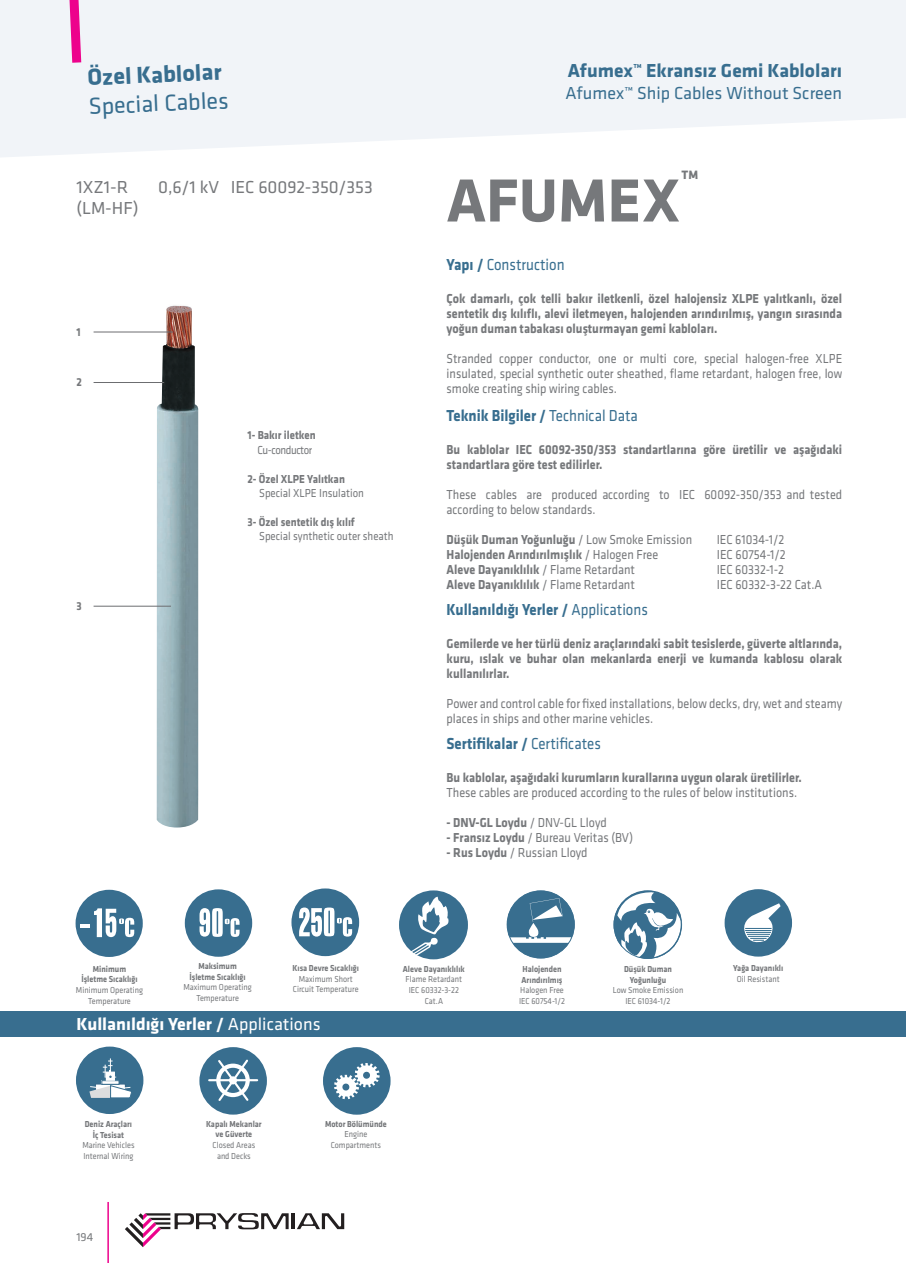
<style>
.page{position:relative;width:906px;height:1263px;background:#fff}
.page>*{position:absolute;margin:0;border:0;box-sizing:border-box;transform-origin:0 0}
.t1{font:700 63px "Klavika";color:#76787b}
.t2{font:24px "Klavika";color:#386e8f}
.t3{font:700 24px "Klavika";color:#386e8f}
.t4{font:700 19.5px "Klavika";color:#386e8f}
.t5{font:18px "Klavika";color:#76787b}
.t6{font:700 18px "Klavika";color:#fff}
.t7{font:18px "Klavika";color:#386e8f}
.t8{font:700 16.5px "Klavika";color:#386e8f;scale:.9 1}
.t9{font:16.5px "Klavika";color:#386e8f;scale:.9 1}
.t10{font:700 13.5px/15px "Klavika";color:#76787b;text-align:justify;scale:.9 1}
.t11{font:13.5px/15px "Klavika";color:#76787b;scale:.9 1}
.t12{font:700 12px "Klavika";color:#76787b;scale:.9 1}
.t13{font:12px "Klavika";color:#76787b;scale:.9 1}
.t14{font:12px "Klavika";letter-spacing:-.04em;color:#76787b;scale:.9 1}
.t15{font:12px "Klavika";color:#76787b}
.t16{font:9px/10.8px "Klavika";color:#76787b;text-align:center;scale:.9 1}
.t17{font:700 9px/10.8px "Klavika";color:#76787b;text-align:center;scale:.9 1}
.s1{font-weight:700}
.s2{font-weight:400}
</style>
<div class="page">
<hr style="left:107px;top:1202px;width:2px;height:61px;background:#ed028c">
<hr style="left:292px;top:1213px;width:3px;height:16px;background:#231f20">
<svg style="left:297px;top:1213px;width:47px;height:16px"></svg>
<svg style="left:125px;top:1213px;width:164px;height:34px"></svg>
<svg style="left:0;top:0;width:905px;height:157px;fill:#f1f4f8"></svg>
<svg style="left:64px;top:0;width:22px;height:72px"></svg>
<img style="left:157px;top:305px;width:41px;height:523px">
<hr style="left:94px;top:332px;width:79px;height:1px;background:#6c6d70">
<hr style="left:94px;top:382px;width:70px;height:1px;background:#6c6d70">
<hr style="left:94px;top:606px;width:77px;height:1px;background:#6c6d70">
<div style="left:0;top:1011px;width:906px;height:25px;background:#386e8f"></div>
<svg style="left:75px;top:889px;width:68px;height:68px"></svg>
<svg style="left:184px;top:889px;width:69px;height:68px"></svg>
<svg style="left:506px;top:890px;width:69px;height:69px"></svg>
<svg style="left:613px;top:890px;width:70px;height:69px"></svg>
<svg style="left:399px;top:890px;width:69px;height:70px"></svg>
<svg style="left:724px;top:889px;width:68px;height:68px"></svg>
<svg style="left:76px;top:1046px;width:68px;height:68px"></svg>
<svg style="left:199px;top:1047px;width:68px;height:68px"></svg>
<svg style="left:323px;top:1047px;width:68px;height:68px"></svg>
<svg style="left:291px;top:888px;width:69px;height:69px"></svg>
<p class="t3" style="left:87px;top:64px;width:136px;rotate:-2deg">Özel Kablolar</p>
<p class="t2" style="left:88px;top:93px;width:141px;rotate:-2deg">Special Cables</p>
<p class="t5" style="left:77px;top:177px;width:53px">1XZ1-R</p>
<p class="t5" style="left:158px;top:177px;width:216px">0,6/1 kV IEC 60092-350/353</p>
<p class="t5" style="left:77px;top:199px;width:64px">(LM-HF)</p>
<p class="t12" style="left:77px;top:325px;width:6px">1</p>
<p class="t12" style="left:77px;top:375px;width:8px">2</p>
<p class="t12" style="left:77px;top:599px;width:7px">3</p>
<p class="t12" style="left:247px;top:429px;width:77px">1- Bakır iletken</p>
<p class="t14" style="left:257px;top:443px;width:62px">Cu-conductor</p>
<p class="t12" style="left:247px;top:472px;width:110px">2- Özel XLPE Yalıtkan</p>
<p class="t13" style="left:259px;top:487px;width:118px">Special XLPE Insulation</p>
<p class="t12" style="left:247px;top:515px;width:121px">3- Özel sentetik dış kılıf</p>
<p class="t13" style="left:259px;top:530px;width:151px">Special synthetic outer sheath</p>
<p class="t4" style="left:568px;top:60px;width:276px">Afumex™ Ekransız Gemi Kabloları</p>
<p class="t7" style="left:565px;top:83px;width:278px">Afumex™ Ship Cables Without Screen</p>
<p class="t1" style="left:446px;top:166px;width:254px">AFUMEX<sup>™</sup></p>
<p class="t9" style="left:446px;top:255px;width:133px"><span class="s1">Yapı /</span> Construction</p>
<p class="t10" style="left:446px;top:291px;width:441px">Çok damarlı, çok telli bakır iletkenli, özel halojensiz XLPE yalıtkanlı, özel sentetik dış kılıflı, alevi iletmeyen, halojenden arındırılmış, yangın sırasında yoğun duman tabakası oluşturmayan gemi kabloları.</p>
<p class="t11" style="left:446px;top:351px;width:441px;text-align:justify">Stranded copper conductor, one or multi core, special halogen-free XLPE insulated, special synthetic outer sheathed, flame retardant, halogen free, low smoke creating ship wiring cables.</p>
<p class="t8" style="left:446px;top:406px;width:214px">Teknik Bilgiler / <span class="s2">Technical Data</span></p>
<p class="t10" style="left:446px;top:442px;width:441px">Bu kablolar IEC 60092-350/353 standartlarına göre üretilir ve aşağıdaki standartlara göre test edilirler.</p>
<p class="t11" style="left:446px;top:487px;width:441px">These cables are produced according to IEC 60092-350/353 and tested according to below standards.</p>
<p class="t10" style="left:446px;top:532px;width:274px">Düşük Duman Yoğunluğu <span class="s2">/ Low Smoke Emission</span></p>
<p class="t11" style="left:716px;top:532px;width:77px">IEC 61034-1/2</p>
<p class="t10" style="left:446px;top:547px;width:237px">Halojenden Arındırılmışlık <span class="s2">/ Halogen Free</span></p>
<p class="t11" style="left:717px;top:547px;width:78px">IEC 60754-1/2</p>
<p class="t10" style="left:446px;top:562px;width:211px">Aleve Dayanıklılık <span class="s2">/ Flame Retardant</span></p>
<p class="t11" style="left:716px;top:562px;width:76px">IEC 60332-1-2</p>
<p class="t10" style="left:446px;top:577px;width:211px">Aleve Dayanıklılık <span class="s2">/ Flame Retardant</span></p>
<p class="t11" style="left:717px;top:577px;width:118px">IEC 60332-3-22 Cat.A</p>
<p class="t8" style="left:446px;top:601px;width:225px">Kullanıldığı Yerler / <span class="s2">Applications</span></p>
<p class="t10" style="left:446px;top:637px;width:441px">Gemilerde ve her türlü deniz araçlarındaki sabit tesislerde, güverte altlarında, kuru, ıslak ve buhar olan mekanlarda enerji ve kumanda kablosu olarak kullanılırlar.</p>
<p class="t11" style="left:446px;top:697px;width:441px">Power and control cable for fixed installations, below decks, dry, wet and steamy places in ships and other marine vehicles.</p>
<p class="t8" style="left:446px;top:734px;width:173px">Sertifikalar / <span class="s2">Certificates</span></p>
<p class="t10" style="left:446px;top:770px;width:396px">Bu kablolar, aşağıdaki kurumların kurallarına uygun olarak üretilirler.</p>
<p class="t11" style="left:446px;top:785px;width:391px">These cables are produced according to the rules of below institutions.</p>
<p class="t10" style="left:446px;top:815px;width:179px">- DNV-GL Loydu <span class="s2">/ DNV-GL Lloyd</span></p>
<p class="t11" style="left:446px;top:830px;width:209px"><span class="s1">- Fransız Loydu</span> / Bureau Veritas (BV)</p>
<p class="t11" style="left:446px;top:845px;width:158px"><span class="s1">- Rus Loydu</span> / Russian Lloyd</p>
<p class="t17" style="left:93px;top:963px;width:39px">Minimum</p>
<p class="t17" style="left:81px;top:974px;width:64px">İşletme Sıcaklığı</p>
<p class="t16" style="left:76px;top:985px;width:76px">Minimum Operating</p>
<p class="t16" style="left:88px;top:996px;width:49px">Temperature</p>
<p class="t17" style="left:198px;top:961px;width:44px">Maksimum</p>
<p class="t17" style="left:189px;top:971px;width:64px">İşletme Sıcaklığı</p>
<p class="t16" style="left:183px;top:982px;width:78px">Maximum Operating<br>Temperature</p>
<p class="t17" style="left:292px;top:962px;width:75px">Kısa Devre Sıcaklığı</p>
<p class="t16" style="left:299px;top:973px;width:61px">Maximum Short</p>
<p class="t16" style="left:293px;top:984px;width:74px">Circuit Temperature</p>
<p class="t17" style="left:403px;top:963px;width:70px">Aleve Dayanıklılık</p>
<p class="t16" style="left:406px;top:974px;width:64px">Flame Retardant</p>
<p class="t16" style="left:409px;top:985px;width:57px">IEC 60332-3-22</p>
<p class="t16" style="left:425px;top:996px;width:22px">Cat.A</p>
<p class="t6" style="left:77px;top:1014px;width:245px">Kullanıldığı Yerler / <span class="s2">Applications</span></p>
<p class="t17" style="left:85px;top:1118px;width:54px">Deniz Araçları</p>
<p class="t17" style="left:93px;top:1129px;width:36px">İç Tesisat</p>
<p class="t16" style="left:82px;top:1140px;width:60px">Marine Vehicles</p>
<p class="t16" style="left:83px;top:1151px;width:57px">Internal Wiring</p>
<p class="t15" style="left:76px;top:1230px;width:18px">194</p>
<p class="t17" style="left:206px;top:1118px;width:63px">Kapalı Mekanlar</p>
<p class="t17" style="left:216px;top:1129px;width:42px">ve Güverte</p>
<p class="t16" style="left:212px;top:1140px;width:49px">Closed Areas</p>
<p class="t16" style="left:217px;top:1151px;width:39px">and Decks</p>
<p class="t17" style="left:325px;top:1118px;width:70px">Motor Bölümünde</p>
<p class="t16" style="left:331px;top:1129px;width:57px">Engine<br>Compartments</p>
<p class="t17" style="left:522px;top:963px;width:45px">Halojenden</p>
<p class="t17" style="left:521px;top:974px;width:47px">Arındırılmış</p>
<p class="t16" style="left:520px;top:985px;width:50px">Halogen Free</p>
<p class="t16" style="left:519px;top:996px;width:52px">IEC 60754-1/2</p>
<p class="t17" style="left:624px;top:963px;width:55px">Düşük Duman<br>Yoğunluğu</p>
<p class="t16" style="left:612px;top:985px;width:80px">Low Smoke Emission</p>
<p class="t16" style="left:625px;top:996px;width:52px">IEC 61034-1/2</p>
<p class="t17" style="left:733px;top:963px;width:57px">Yağa Dayanıklı</p>
<p class="t16" style="left:736px;top:973px;width:49px">Oil Resistant</p>
</div>
